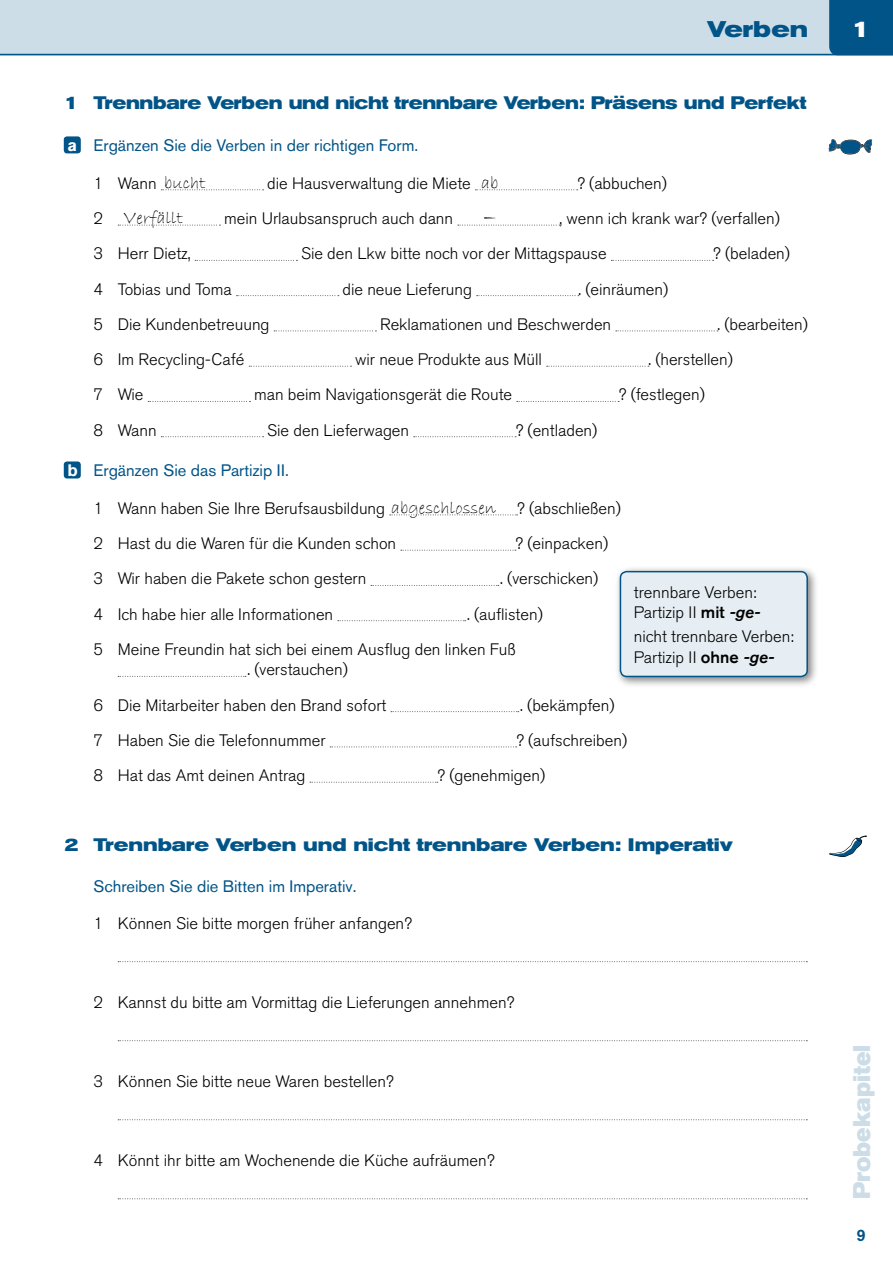
<style>
.page{position:relative;width:893px;height:1263px;background:#fff}
.page>*{position:absolute;margin:0;border:0;box-sizing:border-box;transform-origin:0 0}
.t1{font:28.5px "Bradley Hand ITC";color:#000}
.t2{font:24px "Akzidenz Grotesk Pro Super";color:#ccdde7}
.t3{font:700 expanded 22.5px "Akzidenz Grotesk Pro";color:#005487}
.t4{font:700 expanded 22.5px "Akzidenz Grotesk Pro";color:#fff}
.t5{font:700 expanded 18px "Akzidenz Grotesk Pro";letter-spacing:-.01em;color:#005487}
.t6{font:18px "Bradley Hand ITC";color:#000}
.t7{font:300 16.5px/35.2px "Akzidenz Grotesk Pro";color:#000}
.t8{font:16.5px "Akzidenz Grotesk Pro";color:#005487}
.t9{font:700 16.5px "Akzidenz Grotesk Pro";color:#fff}
.t10{font:500 16.5px "Akzidenz Grotesk Pro";color:#005487}
.s1{font-weight:700;color:#fff}
.s2{font-family:"Bradley Hand ITC";font-weight:400;font-size:18px}
.s3{font-size:21px}
.s4{font-weight:500}
.s5{font-weight:500;font-style:italic}
</style>
<div class="page">
<svg style="left:828px;top:139px;width:44px;height:15px"></svg>
<div style="left:0;top:0;width:893px;height:55px;background:#ccdde7"></div>
<div style="left:829px;top:0;width:64px;height:54px;background:#005487"></div>
<hr style="left:0;top:54px;width:893px;height:1px;background:#005487">
<svg style="left:829px;top:835px;width:38px;height:22px"></svg>
<svg style="left:161px;top:189px;width:103px;height:1px"></svg>
<svg style="left:475px;top:189px;width:103px;height:1px"></svg>
<svg style="left:118px;top:225px;width:102px;height:1px"></svg>
<svg style="left:458px;top:225px;width:102px;height:1px"></svg>
<svg style="left:195px;top:260px;width:102px;height:1px"></svg>
<svg style="left:611px;top:260px;width:103px;height:1px"></svg>
<svg style="left:237px;top:295px;width:102px;height:1px"></svg>
<svg style="left:477px;top:295px;width:102px;height:1px"></svg>
<svg style="left:274px;top:331px;width:102px;height:1px"></svg>
<svg style="left:616px;top:331px;width:102px;height:1px"></svg>
<svg style="left:249px;top:366px;width:102px;height:1px"></svg>
<svg style="left:547px;top:366px;width:102px;height:1px"></svg>
<svg style="left:148px;top:401px;width:102px;height:1px"></svg>
<svg style="left:517px;top:401px;width:102px;height:1px"></svg>
<svg style="left:161px;top:436px;width:103px;height:1px"></svg>
<svg style="left:414px;top:436px;width:102px;height:1px"></svg>
<svg style="left:390px;top:514px;width:128px;height:1px"></svg>
<svg style="left:401px;top:550px;width:115px;height:1px"></svg>
<svg style="left:371px;top:585px;width:128px;height:1px"></svg>
<svg style="left:338px;top:620px;width:128px;height:1px"></svg>
<svg style="left:118px;top:676px;width:128px;height:1px"></svg>
<svg style="left:391px;top:711px;width:128px;height:1px"></svg>
<svg style="left:330px;top:746px;width:187px;height:1px"></svg>
<svg style="left:310px;top:782px;width:128px;height:1px"></svg>
<svg style="left:118px;top:961px;width:689px;height:1px"></svg>
<svg style="left:118px;top:1040px;width:689px;height:1px"></svg>
<svg style="left:118px;top:1119px;width:689px;height:1px"></svg>
<svg style="left:118px;top:1198px;width:689px;height:1px"></svg>
<div style="left:64px;top:136px;width:17px;height:17px;background:#005487;border-radius:3px"></div>
<div style="left:64px;top:461px;width:17px;height:17px;background:#005487;border-radius:3px"></div>
<div style="left:614px;top:566px;width:205px;height:122px;background:#000;opacity:.5"></div>
<div style="left:620px;top:572px;width:187px;height:104px;background:#e6eef3;border-radius:6px"></div>
<div style="left:620px;top:571px;width:188px;height:106px;border:2px solid #005487;border-radius:6px"></div>
<h3 class="t3" style="left:707px;top:14px;width:102px">Verben</h3>
<h3 class="t4" style="left:851px;top:14px;width:21px">1</h3>
<p class="t5" style="left:64px;top:91px;width:744px">1 Trennbare Verben und nicht trennbare Verben: Präsens und Perfekt</p>
<p class="t8" style="left:67px;top:135px;width:352px"><span class="s1">b</span> Ergänzen Sie die Verben in der richtigen Form.</p>
<p class="t7" style="left:267px;top:165px;width:205px">die Hausverwaltung die Miete</p>
<p class="t7" style="left:577px;top:165px;width:91px">? (abbuchen)</p>
<p class="t7" style="left:94px;top:201px;width:11px">2</p>
<p class="t7" style="left:224px;top:201px;width:231px">mein Urlaubsanspruch auch dann</p>
<p class="t7" style="left:559px;top:201px;width:222px">, wenn ich krank war? (verfallen)</p>
<p class="t7" style="left:94px;top:236px;width:98px">3 Herr Dietz,</p>
<p class="t7" style="left:301px;top:236px;width:307px">Sie den Lkw bitte noch vor der Mittagspause</p>
<p class="t7" style="left:713px;top:236px;width:79px">? (beladen)</p>
<p class="t7" style="left:94px;top:271px;width:140px">4 Tobias und Toma</p>
<p class="t7" style="left:342px;top:271px;width:131px">die neue Lieferung</p>
<p class="t7" style="left:578px;top:271px;width:91px">. (einräumen)</p>
<p class="t7" style="left:94px;top:306px;width:177px">5 Die Kundenbetreuung</p>
<p class="t7" style="left:380px;top:306px;width:233px">Reklamationen und Beschwerden</p>
<p class="t7" style="left:717px;top:306px;width:92px">. (bearbeiten)</p>
<p class="t7" style="left:94px;top:342px;width:153px">6 Im Recycling-Café</p>
<p class="t7" style="left:355px;top:342px;width:188px">wir neue Produkte aus Müll</p>
<p class="t7" style="left:648px;top:342px;width:86px">. (herstellen)</p>
<p class="t7" style="left:94px;top:377px;width:52px">7 Wie</p>
<p class="t7" style="left:254px;top:377px;width:260px">man beim Navigationsgerät die Route</p>
<p class="t7" style="left:618px;top:377px;width:88px">? (festlegen)</p>
<p class="t7" style="left:94px;top:412px;width:65px">8 Wann</p>
<p class="t7" style="left:267px;top:412px;width:143px">Sie den Lieferwagen</p>
<p class="t7" style="left:515px;top:412px;width:83px">? (entladen)</p>
<p class="t8" style="left:72px;top:460px;width:218px"><span class="s1">b</span> Ergänzen Sie das Partizip II.</p>
<p class="t7" style="left:94px;top:490px;width:404px">1 Wann haben Sie Ihre Berufsausbildung <span class="s2">abgeschlossen</span></p>
<p class="t7" style="left:517px;top:490px;width:105px">? (abschließen)</p>
<p class="t7" style="left:94px;top:526px;width:304px">2 Hast du die Waren für die Kunden schon</p>
<p class="t7" style="left:515px;top:526px;width:94px">? (einpacken)</p>
<p class="t7" style="left:94px;top:561px;width:274px">3 Wir haben die Pakete schon gestern</p>
<p class="t7" style="left:500px;top:561px;width:100px">. (verschicken)</p>
<p class="t7" style="left:94px;top:596px;width:241px">4 Ich habe hier alle Informationen</p>
<p class="t9" style="left:67px;top:135px;width:11px">a</p>
<p class="t7" style="left:94px;top:165px;width:114px">1 Wann <span class="s2">bucht</span></p>
<p class="t6" style="left:481px;top:172px;width:19px">ab</p>
<p class="t6" style="left:123px;top:207px;width:61px"><span class="s3">V</span>erfällt</p>
<h1 class="t1" style="left:483px;top:198px;width:15px">–</h1>
<p class="t9" style="left:67px;top:460px;width:12px">b</p>
<p class="t7" style="left:634px;top:582px;width:128px;line-height:20.2px">trennbare Verben:<br>Partizip II <span class="s4">mit</span> <span class="s5">-ge-</span></p>
<p class="t7" style="left:634px;top:627px;width:161px;line-height:20.2px">nicht trennbare Verben:<br>Partizip II <span class="s4">ohne</span> <span class="s5">-ge-</span></p>
<p class="t7" style="left:94px;top:596px;width:451px;text-indent:374px">. (auflisten)<br>5 Meine Freundin hat sich bei einem Ausflug den linken Fuß</p>
<p class="t7" style="left:94px;top:652px;width:294px;text-indent:154px">. (verstauchen)<br>6 Die Mitarbeiter haben den Brand sofort</p>
<p class="t7" style="left:520px;top:687px;width:96px">. (bekämpfen)</p>
<p class="t7" style="left:94px;top:722px;width:233px">7 Haben Sie die Telefonnummer</p>
<p class="t7" style="left:516px;top:722px;width:113px">? (aufschreiben)</p>
<p class="t7" style="left:94px;top:758px;width:213px">8 Hat das Amt deinen Antrag</p>
<p class="t7" style="left:437px;top:758px;width:110px">? (genehmigen)</p>
<p class="t5" style="left:64px;top:833px;width:671px">2 Trennbare Verben und nicht trennbare Verben: Imperativ</p>
<p class="t8" style="left:94px;top:875px;width:265px">Schreiben Sie die Bitten im Imperativ.</p>
<p class="t7" style="left:94px;top:905px;width:320px">1 Können Sie bitte morgen früher anfangen?</p>
<p class="t7" style="left:94px;top:984px;width:422px">2 Kannst du bitte am Vormittag die Lieferungen annehmen?</p>
<p class="t7" style="left:94px;top:1064px;width:302px">3 Können Sie bitte neue Waren bestellen?</p>
<p class="t7" style="left:94px;top:1143px;width:403px">4 Könnt ihr bitte am Wochenende die Küche aufräumen?</p>
<h2 class="t2" style="left:846px;top:1199px;width:156px;rotate:-90deg">Probekapitel</h2>
<p class="t10" style="left:856px;top:1225px;width:11px">9</p>
</div>
